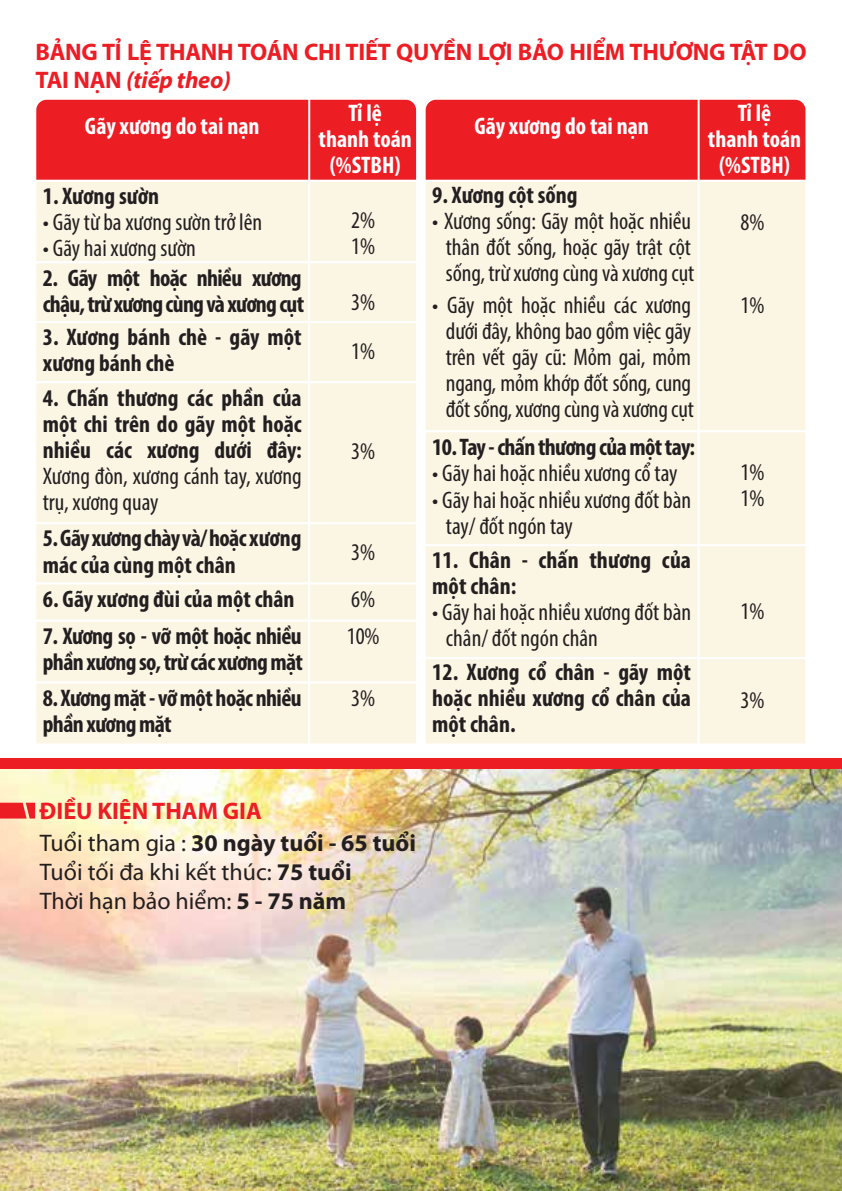
<style>
.page{position:relative;width:842px;height:1191px;background:#fff}
.page>*{position:absolute;margin:0;border:0;box-sizing:border-box;transform-origin:0 0}
.t1{font:condensed 24px/26px "Myriad Pro";letter-spacing:-.005em;color:#231f20}
.t2{font:700 condensed 24px/26px "Myriad Pro";color:#231f20}
.t3{font:700 condensed 24px/26px "Myriad Pro";letter-spacing:-.025em;color:#231f20}
.t4{font:700 condensed 24px/26px "Myriad Pro";color:#fff;text-align:center}
.t5{font:700 24px/28px "Myriad Pro";letter-spacing:-.01em;color:#ed1d24}
.t6{font:700 condensed 24px/26px "Myriad Pro";letter-spacing:-.03em;color:#231f20}
.t7{font:24px/28.8px "Myriad Pro";color:#231f20}
.t8{font:700 24px/31.8px "Myriad Pro";color:#231f20}
.s1{font-style:italic}
.s2{color:#ed1d24}
.s3{font-weight:400}
.s4{font-weight:700}
</style>
<div class="page">
<div style="left:424px;top:180px;width:276px;height:252px;background:#fbf5e4;border:2px solid #fff"></div>
<div style="left:698px;top:180px;width:109px;height:252px;background:#fbf5e4;border:2px solid #fff"></div>
<div style="left:424px;top:430px;width:276px;height:118px;background:#fbf5e4;border:2px solid #fff"></div>
<div style="left:698px;top:430px;width:109px;height:118px;background:#fbf5e4;border:2px solid #fff"></div>
<div style="left:424px;top:544px;width:276px;height:115px;background:#fbf5e4;border:2px solid #fff"></div>
<div style="left:698px;top:544px;width:109px;height:115px;background:#fbf5e4;border:2px solid #fff"></div>
<div style="left:424px;top:657px;width:276px;height:88px;background:#fbf5e4;border:2px solid #fff"></div>
<div style="left:698px;top:657px;width:109px;height:88px;background:#fbf5e4;border:2px solid #fff"></div>
<div style="left:36px;top:99px;width:771px;height:84px;background:#ed1d24"></div>
<hr style="left:308px;top:99px;width:2px;height:85px;background:#fff">
<div style="left:34px;top:180px;width:276px;height:83px;background:#fbf5e4;border:2px solid #fff"></div>
<div style="left:308px;top:180px;width:110px;height:83px;background:#fbf5e4;border:2px solid #fff"></div>
<div style="left:34px;top:261px;width:276px;height:62px;background:#fbf5e4;border:2px solid #fff"></div>
<div style="left:308px;top:261px;width:110px;height:62px;background:#fbf5e4;border:2px solid #fff"></div>
<div style="left:34px;top:321px;width:276px;height:62px;background:#fbf5e4;border:2px solid #fff"></div>
<div style="left:308px;top:321px;width:110px;height:62px;background:#fbf5e4;border:2px solid #fff"></div>
<div style="left:34px;top:522px;width:276px;height:62px;background:#fbf5e4;border:2px solid #fff"></div>
<div style="left:308px;top:522px;width:110px;height:62px;background:#fbf5e4;border:2px solid #fff"></div>
<div style="left:34px;top:582px;width:276px;height:40px;background:#fbf5e4;border:2px solid #fff"></div>
<div style="left:308px;top:582px;width:110px;height:40px;background:#fbf5e4;border:2px solid #fff"></div>
<div style="left:34px;top:620px;width:276px;height:63px;background:#fbf5e4;border:2px solid #fff"></div>
<div style="left:308px;top:620px;width:110px;height:63px;background:#fbf5e4;border:2px solid #fff"></div>
<div style="left:34px;top:681px;width:276px;height:64px;background:#fbf5e4;border:2px solid #fff"></div>
<div style="left:308px;top:681px;width:110px;height:64px;background:#fbf5e4;border:2px solid #fff"></div>
<div style="left:34px;top:381px;width:276px;height:143px;background:#fbf5e4;border:2px solid #fff"></div>
<div style="left:308px;top:381px;width:110px;height:143px;background:#fbf5e4;border:2px solid #fff"></div>
<div style="left:0;top:759px;width:842px;height:432px;background:#ed1d24"></div>
<img style="left:1px;top:769px;width:841px;height:422px">
<svg style="left:1px;top:802px;width:34px;height:16px"></svg>
<hr style="left:0;top:213px;width:1px;height:978px;background:#ed1d24">
<p class="t5" style="left:36px;top:38px;width:773px">BẢNG TỈ LỆ THANH TOÁN CHI TIẾT QUYỀN LỢI BẢO HIỂM THƯƠNG TẬT DO<br>TAI NẠN <span class="s1">(tiếp theo)</span></p>
<p class="t4" style="left:85px;top:113px;width:176px">Gãy xương do tai nạn</p>
<p class="t2" style="left:43px;top:183px;width:118px">1. Xương sườn</p>
<p class="t1" style="left:43px;top:209px;width:221px">• Gãy từ ba xương sườn trở lên</p>
<p class="t1" style="left:43px;top:235px;width:155px">• Gãy hai xương sườn</p>
<p class="t6" style="left:43px;top:264px;width:263px">2. Gãy một hoặc nhiều xương chậu, trừ xương cùng và xương cụt</p>
<p class="t2" style="left:43px;top:324px;width:260px">3. Xương bánh chè - gãy một xương bánh chè</p>
<p class="t2" style="left:43px;top:384px;width:260px;text-align:justify">4. Chấn thương các phần của một chi trên do gãy một hoặc nhiều các xương dưới đây:</p>
<p class="t1" style="left:43px;top:462px;width:260px">Xương đòn, xương cánh tay, xương trụ, xương quay</p>
<p class="t2" style="left:43px;top:525px;width:260px">5. Gãy xương chày và/ hoặc xương mác của cùng một chân</p>
<p class="t4" style="left:319px;top:100px;width:95px">Tỉ lệ<br>thanh toán (%STBH)</p>
<p class="t1" style="left:351px;top:207px;width:25px">2%<br>1%</p>
<p class="t1" style="left:351px;top:289px;width:25px">3%</p>
<p class="t1" style="left:351px;top:338px;width:25px">1%</p>
<p class="t1" style="left:351px;top:438px;width:25px">3%</p>
<p class="t1" style="left:351px;top:539px;width:25px">3%</p>
<p class="t2" style="left:43px;top:585px;width:253px">6. Gãy xương đùi của một chân</p>
<p class="t1" style="left:351px;top:585px;width:25px">6%</p>
<p class="t3" style="left:43px;top:622px;width:262px">7. Xương sọ - vỡ một hoặc nhiều phần xương sọ, trừ các xương mặt</p>
<p class="t1" style="left:347px;top:623px;width:34px">10%</p>
<p class="t3" style="left:43px;top:684px;width:260px">8. Xương mặt - vỡ một hoặc nhiều phần xương mặt</p>
<p class="t1" style="left:351px;top:684px;width:25px">3%</p>
<p class="t4" style="left:474px;top:113px;width:176px">Gãy xương do tai nạn</p>
<p class="t2" style="left:432px;top:182px;width:147px">9. Xương cột sống</p>
<p class="t1" style="left:432px;top:208px;width:264px;text-align:center">• Xương sống: Gãy một hoặc nhiều thân đốt sống, hoặc gãy trật cột sống, trừ xương cùng và xương cụt</p>
<p class="t1" style="left:432px;top:292px;width:263px;text-align:center">• Gãy một hoặc nhiều các xương dưới đây, không bao gồm việc gãy trên vết gãy cũ: Mỏm gai, mỏm ngang, mỏm khớp đốt sống, cung đốt sống, xương cùng và xương cụt</p>
<p class="t3" style="left:432px;top:434px;width:264px">10. Tay - chấn thương của một tay:</p>
<p class="t1" style="left:432px;top:460px;width:247px">• Gãy hai hoặc nhiều xương cổ tay</p>
<p class="t1" style="left:446px;top:486px;width:247px;text-indent:-14px">• Gãy hai hoặc nhiều xương đốt bàn tay/ đốt ngón tay</p>
<p class="t4" style="left:708px;top:100px;width:95px">Tỉ lệ<br>thanh toán (%STBH)</p>
<p class="t1" style="left:740px;top:208px;width:25px">8%</p>
<p class="t1" style="left:740px;top:292px;width:25px">1%</p>
<p class="t1" style="left:740px;top:458px;width:25px">1%<br>1%</p>
<p class="t2" style="left:432px;top:547px;width:260px">11. Chân - chấn thương của một chân:</p>
<p class="t1" style="left:446px;top:599px;width:247px;text-indent:-14px">• Gãy hai hoặc nhiều xương đốt bàn chân/ đốt ngón chân</p>
<p class="t1" style="left:740px;top:597px;width:25px">1%</p>
<p class="t2" style="left:432px;top:658px;width:260px;text-align:justify">12. Xương cổ chân - gãy một hoặc nhiều xương cổ chân của một chân.</p>
<p class="t1" style="left:740px;top:686px;width:25px">3%</p>
<p class="t8" style="left:40px;top:794px;width:378px"><span class="s2">ĐIỀU KIỆN THAM GIA<br></span><span class="s3">Tuổi tham gia :</span> 30 ngày tuổi - 65 tuổi</p>
<p class="t7" style="left:40px;top:857px;width:313px">Tuổi tối đa khi kết thúc: <span class="s4">75 tuổi<br></span>Thời hạn bảo hiểm: <span class="s4">5 - 75 năm</span></p>
</div>
